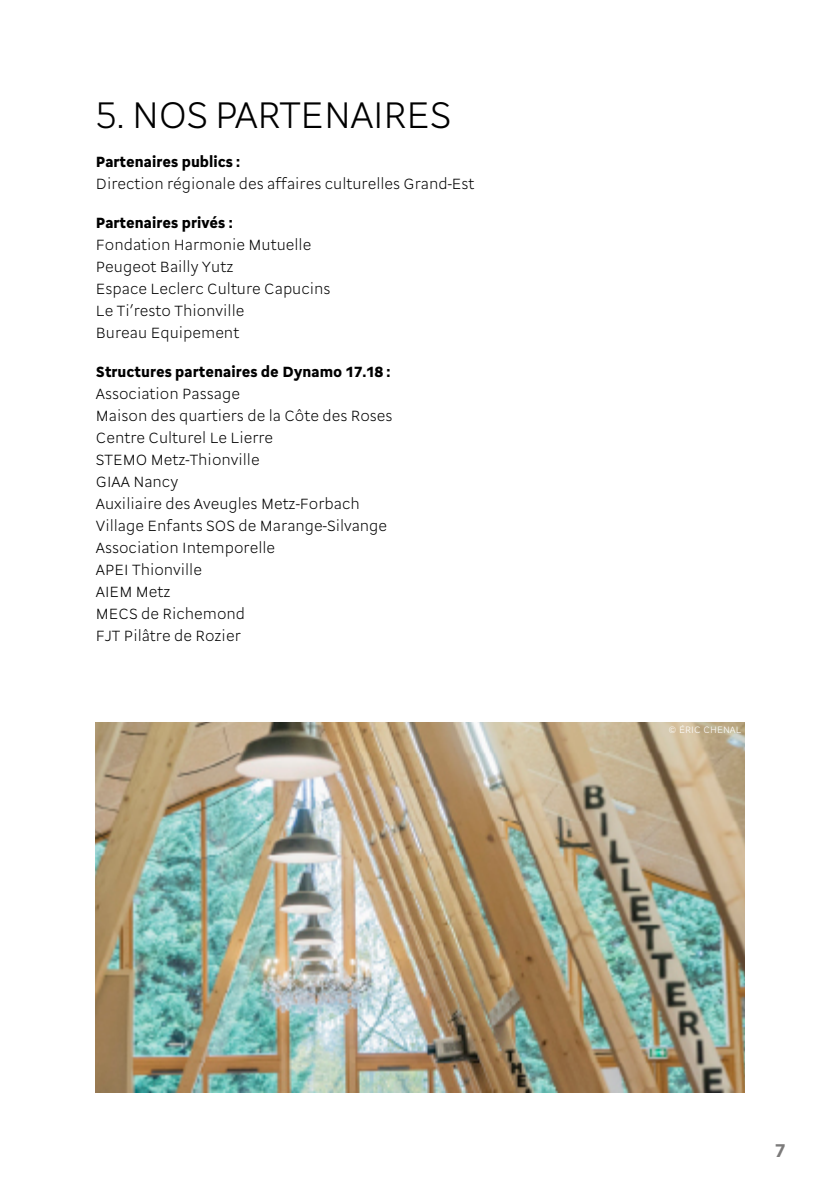
<style>
.page{position:relative;width:840px;height:1191px;background:#fff}
.page>*{position:absolute;margin:0;border:0;box-sizing:border-box;transform-origin:0 0}
.t1{font:300 40px "Cogito AGMM";letter-spacing:-.02em;color:#000}
.t2{font:700 20px "Cogito AGMM";color:#7c7b7b}
.t3{font:300 16px/22px "Cogito AGMM";color:#000}
.t4{font:900 16px "Cogito AGMM";color:#000}
.t5{font:300 10px "Cogito AGMM";color:#fff}
</style>
<div class="page">
<img style="left:96px;top:722px;width:647px;height:370px">
<h1 class="t1" style="left:96px;top:93px;width:357px">5. NOS PARTENAIRES</h1>
<p class="t4" style="left:96px;top:153px;width:146px">Partenaires publics :</p>
<p class="t3" style="left:96px;top:173px;width:380px">Direction régionale des affaires culturelles Grand-Est</p>
<p class="t4" style="left:96px;top:214px;width:138px">Partenaires privés :</p>
<p class="t3" style="left:96px;top:234px;width:236px">Fondation Harmonie Mutuelle<br>Peugeot Bailly Yutz<br>Espace Leclerc Culture Capucins<br>Le Ti’resto Thionville<br>Bureau Equipement</p>
<p class="t4" style="left:96px;top:363px;width:296px">Structures partenaires de Dynamo 17.18 :</p>
<p class="t3" style="left:96px;top:383px;width:298px">Association Passage<br>Maison des quartiers de la Côte des Roses<br>Centre Culturel Le Lierre<br>STEMO Metz-Thionville<br>GIAA Nancy<br>Auxiliaire des Aveugles Metz-Forbach<br>Village Enfants SOS de Marange-Silvange<br>Association Intemporelle<br>APEI Thionville<br>AIEM Metz<br>MECS de Richemond<br>FJT Pilâtre de Rozier</p>
<p class="t5" style="left:668px;top:724px;width:74px">© ÉRIC CHENAL</p>
<p class="t2" style="left:774px;top:1139px;width:12px">7</p>
</div>
